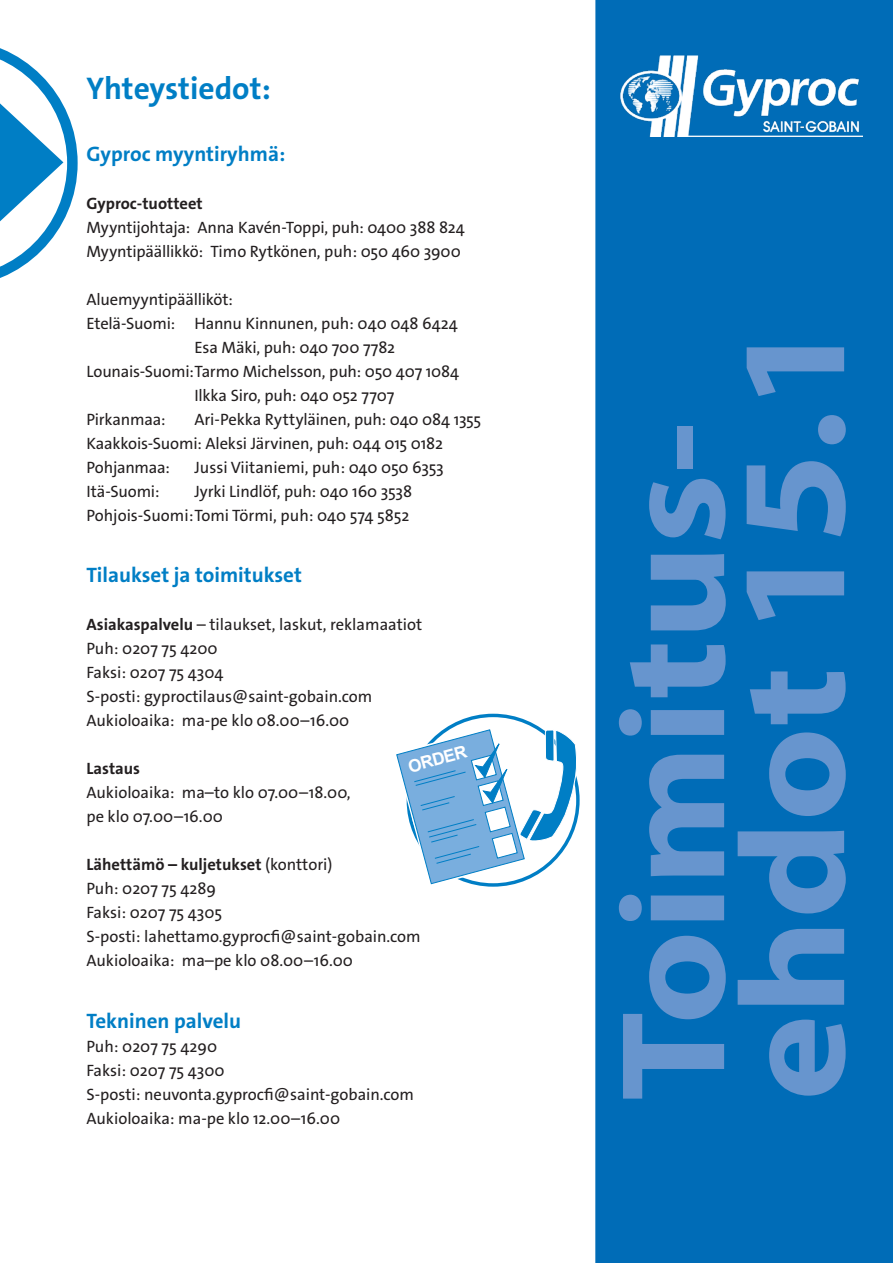
<style>
.page{position:relative;width:893px;height:1263px;background:#fff}
.page>*{position:absolute;margin:0;border:0;box-sizing:border-box;transform-origin:0 0}
.t1{font:700 150px/120px "Myriad Pro";color:#6795ce;scale:1.09 1}
.t2{font:700 31.5px "The Sans Os F";color:#007ec5}
.t3{font:700 21px "The Sans Os F";color:#007ec5}
.t4{font:700 17.25px "Arial";color:#fff}
.t5{font:16.5px/24px "The Sans Os F";color:#231f20}
.t6{font:700 16.5px "The Sans Os F";color:#231f20}
.s1{font-weight:700}
</style>
<div class="page">
<div style="left:595px;top:0;width:298px;height:1263px;background:#006cb7"></div>
<img style="left:620px;top:55px;width:242px;height:82px">
<svg style="left:0;top:48px;width:78px;height:230px"></svg>
<svg style="left:396px;top:726px;width:181px;height:161px"></svg>
<h2 class="t2" style="left:86px;top:68px;width:186px">Yhteystiedot:</h2>
<p class="t3" style="left:86px;top:140px;width:200px">Gyproc myyntiryhmä:</p>
<p class="t6" style="left:86px;top:192px;width:118px">Gyproc-tuotteet</p>
<p class="t5" style="left:86px;top:215px;width:380px">Myyntijohtaja: Anna Kavén-Toppi, puh: 0400 388 824<br>Myyntipäällikkö: Timo Rytkönen, puh: 050 460 3900</p>
<p class="t5" style="left:86px;top:287px;width:148px">Aluemyyntipäälliköt:</p>
<p class="t5" style="left:86px;top:311px;width:373px">Etelä-Suomi: Hannu Kinnunen, puh: 040 048 6424</p>
<p class="t5" style="left:194px;top:335px;width:202px">Esa Mäki, puh: 040 700 7782</p>
<p class="t5" style="left:86px;top:359px;width:374px">Lounais-Suomi:Tarmo Michelsson, puh: 050 407 1084</p>
<p class="t5" style="left:194px;top:383px;width:201px">Ilkka Siro, puh: 040 052 7707</p>
<p class="t5" style="left:86px;top:407px;width:80px">Pirkanmaa:</p>
<p class="t5" style="left:86px;top:407px;width:396px;text-indent:108px">Ari-Pekka Ryttyläinen, puh: 040 084 1355<br>Kaakkois-Suomi: Aleksi Järvinen, puh: 044 015 0182<br>Pohjanmaa:</p>
<p class="t5" style="left:194px;top:455px;width:251px">Jussi Viitaniemi, puh: 040 050 6353</p>
<p class="t5" style="left:86px;top:479px;width:327px;text-align:right">Jyrki Lindlöf, puh: 040 160 3538<br>Pohjois-Suomi:Tomi Törmi, puh: 040 574 5852</p>
<p class="t5" style="left:86px;top:479px;width:74px">Itä-Suomi:</p>
<p class="t3" style="left:86px;top:561px;width:217px">Tilaukset ja toimitukset</p>
<p class="t5" style="left:86px;top:613px;width:337px"><span class="s1">Asiakaspalvelu</span> – tilaukset, laskut, reklamaatiot Puh: 0207 75 4200<br>Faksi: 0207 75 4304<br>S-posti: gyproctilaus@saint-gobain.com Aukioloaika: ma-pe klo 08.00–16.00</p>
<p class="t6" style="left:86px;top:758px;width:55px">Lastaus</p>
<p class="t5" style="left:86px;top:781px;width:266px">Aukioloaika: ma–to klo 07.00–18.00, pe klo 07.00–16.00</p>
<p class="t5" style="left:86px;top:853px;width:336px"><span class="s1">Lähettämö – kuljetukset</span> (konttori)<br>Puh: 0207 75 4289<br>Faksi: 0207 75 4305<br>S-posti: lahettamo.gyprocfi@saint-gobain.com<br>Aukioloaika: ma–pe klo 08.00–16.00</p>
<p class="t4" style="left:405px;top:755px;width:62px;rotate:-15deg">ORDER</p>
<p class="t3" style="left:86px;top:1007px;width:156px">Tekninen palvelu</p>
<p class="t5" style="left:86px;top:1034px;width:329px">Puh: 0207 75 4290<br>Faksi: 0207 75 4300<br>S-posti: neuvonta.gyprocfi@saint-gobain.com<br>Aukioloaika: ma-pe klo 12.00–16.00</p>
<h1 class="t1" style="left:609px;top:1101px;width:719px;rotate:-90deg">Toimitus&shy;ehdot 15.1</h1>
</div>
